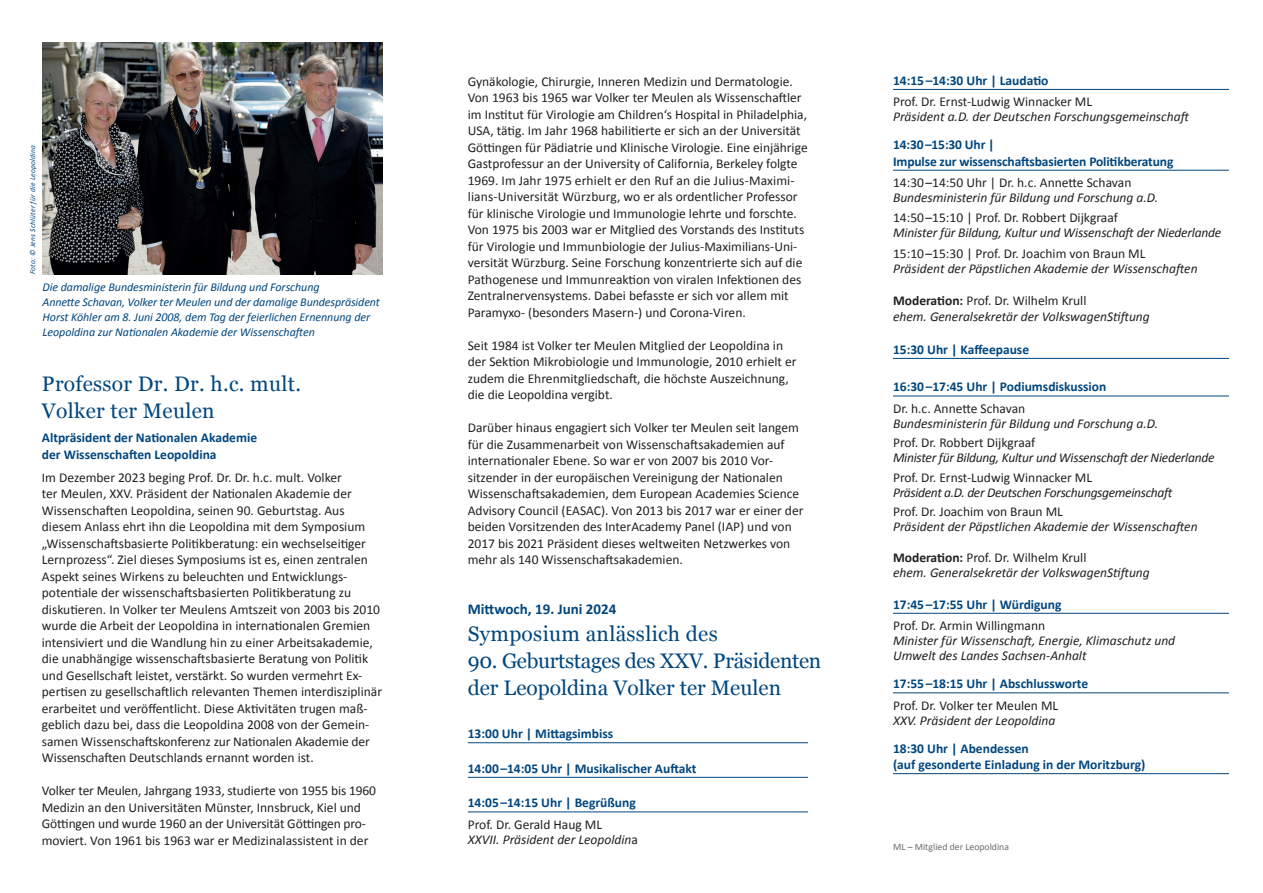
<style>
.page{position:relative;width:1263px;height:893px;background:#fff}
.page>*{position:absolute;margin:0;border:0;box-sizing:border-box;transform-origin:0 0}
.t1{font:21px/27px "Georgia";color:#00467e}
.t2{font:700 15px "Calibri";color:#00467e}
.t3{font:13.5px/16.5px "Calibri";color:#231f20}
.t4{font:italic 13.5px/15px "Calibri";color:#231f20}
.t5{font:700 13.5px/16.2px "Calibri";color:#00467e}
.t6{font:italic 13.5px "Calibri";letter-spacing:-.02em;color:#231f20}
.t7{font:italic 13.5px "Calibri";letter-spacing:-.025em;color:#231f20}
.t8{font:italic 12px/15px "Calibri";letter-spacing:-.005em;color:#00467e}
.t9{font:9.75px "Calibri";color:#6c6d70}
.t10{font:italic 7.5px "Calibri";letter-spacing:.03em;color:#00467e}
.s1{font-style:normal}
.s2{font-weight:700;font-style:normal}
</style>
<div class="page">
<hr style="left:468px;top:742px;width:340px;height:1px;background:#00467e">
<hr style="left:468px;top:777px;width:340px;height:1px;background:#00467e">
<hr style="left:468px;top:811px;width:340px;height:1px;background:#00467e">
<img style="left:43px;top:43px;width:340px;height:231px">
<hr style="left:893px;top:89px;width:336px;height:1px;background:#00467e">
<hr style="left:893px;top:170px;width:336px;height:1px;background:#00467e">
<hr style="left:893px;top:358px;width:336px;height:1px;background:#00467e">
<hr style="left:893px;top:396px;width:336px;height:1px;background:#00467e">
<hr style="left:893px;top:613px;width:336px;height:1px;background:#00467e">
<hr style="left:893px;top:692px;width:336px;height:1px;background:#00467e">
<hr style="left:893px;top:773px;width:336px;height:1px;background:#00467e">
<p class="t10" style="left:27px;top:274px;width:131px;rotate:-90deg">Foto: © Jens Schlüter für die Leopoldina</p>
<p class="t8" style="left:43px;top:279px;width:339px">Die damalige Bundesministerin für Bildung und Forschung<br>Annette Schavan, Volker ter Meulen und der damalige Bundespräsident Horst Köhler am 8. Juni 2008, dem Tag der feierlichen Ernennung der Leopoldina zur Nationalen Akademie der Wissenschaften</p>
<h1 class="t1" style="left:42px;top:370px;width:261px">Professor Dr. Dr. h.c. mult.<br>Volker ter Meulen</h1>
<p class="t5" style="left:42px;top:429px;width:217px">Altpräsident der Nationalen Akademie der Wissenschaften Leopoldina</p>
<p class="t3" style="left:42px;top:468px;width:342px">Im Dezember 2023 beging Prof. Dr. Dr. h.c. mult. Volker<br>ter Meulen, XXV. Präsident der Nationalen Akademie der Wissenschaften Leopoldina, seinen 90. Geburtstag. Aus diesem Anlass ehrt ihn die Leopoldina mit dem Symposium „Wissenschaftsbasierte Politikberatung: ein wechselseitiger Lernprozess“. Ziel dieses Symposiums ist es, einen zentralen Aspekt seines Wirkens zu beleuchten und Entwicklungs&shy;potentiale der wissenschaftsbasierten Politikberatung zu diskutieren. In Volker ter Meulens Amtszeit von 2003 bis 2010 wurde die Arbeit der Leopoldina in internationalen Gremien intensiviert und die Wandlung hin zu einer Arbeitsakademie, die unabhängige wissenschaftsbasierte Beratung von Politik und Gesellschaft leistet, verstärkt. So wurden vermehrt Ex&shy;pertisen zu gesellschaftlich relevanten Themen interdisziplinär erarbeitet und veröffentlicht. Diese Aktivitäten trugen maß&shy;geblich dazu bei, dass die Leopoldina 2008 von der Gemein&shy;samen Wissenschaftskonferenz zur Nationalen Akademie der Wissenschaften Deutschlands ernannt worden ist.</p>
<p class="t3" style="left:42px;top:782px;width:336px">Volker ter Meulen, Jahrgang 1933, studierte von 1955 bis 1960<br>Medizin an den Universitäten Münster, Innsbruck, Kiel und Göttingen und wurde 1960 an der Universität Göttingen pro&shy;moviert. Von 1961 bis 1963 war er Medizinalassistent in der</p>
<p class="t3" style="left:468px;top:72px;width:341px">Gynäkologie, Chirurgie, Inneren Medizin und Dermatologie.<br>Von 1963 bis 1965 war Volker ter Meulen als Wissenschaftler im Institut für Virologie am Children‘s Hospital in Philadelphia, USA, tätig. Im Jahr 1968 habilitierte er sich an der Universität Göttingen für Pädiatrie und Klinische Virologie. Eine einjährige Gastprofessur an der University of California, Berkeley folgte 1969. Im Jahr 1975 erhielt er den Ruf an die Julius-Maximi&shy;lians-Universität Würzburg, wo er als ordentlicher Professor für klinische Virologie und Immunologie lehrte und forschte.<br>Von 1975 bis 2003 war er Mitglied des Vorstands des Instituts für Virologie und Immunbiologie der Julius-Maximilians-Uni&shy;versität Würzburg. Seine Forschung konzentrierte sich auf die Pathogenese und Immunreaktion von viralen Infektionen des Zentralnervensystems. Dabei befasste er sich vor allem mit Paramyxo- (besonders Masern-) und Corona-Viren.</p>
<p class="t3" style="left:468px;top:336px;width:330px">Seit 1984 ist Volker ter Meulen Mitglied der Leopoldina in der Sektion Mikrobiologie und Immunologie, 2010 erhielt er zudem die Ehrenmitgliedschaft, die höchste Auszeichnung, die die Leopoldina vergibt.</p>
<p class="t3" style="left:468px;top:419px;width:337px">Darüber hinaus engagiert sich Volker ter Meulen seit langem für die Zusammenarbeit von Wissenschaftsakademien auf internationaler Ebene. So war er von 2007 bis 2010 Vor&shy;sitzender in der europäischen Vereinigung der Nationalen Wissenschaftsakademien, dem European Academies Science Advisory Council (EASAC). Von 2013 bis 2017 war er einer der beiden Vorsitzenden des InterAcademy Panel (IAP) und von 2017 bis 2021 Präsident dieses weltweiten Netzwerkes von mehr als 140 Wissenschaftsakademien.</p>
<p class="t2" style="left:468px;top:598px;width:150px">Mittwoch, 19. Juni 2024</p>
<h1 class="t1" style="left:468px;top:619px;width:252px">Symposium anlässlich des</h1>
<h1 class="t1" style="left:468px;top:646px;width:355px">90. Geburtstages des XXV. Präsidenten der Leopoldina Volker ter Meulen</h1>
<p class="t5" style="left:468px;top:725px;width:147px">13:00 Uhr | Mittagsimbiss</p>
<p class="t5" style="left:468px;top:760px;width:230px">14:00 –14:05 Uhr | Musikalischer Auftakt</p>
<p class="t5" style="left:468px;top:794px;width:169px">14:05 –14:15 Uhr | Begrüßung</p>
<p class="t4" style="left:468px;top:816px;width:172px"><span class="s1">Prof. Dr. Gerald Haug ML<br></span>XXVII. Präsident der Leopoldin<span class="s1">a</span></p>
<p class="t5" style="left:893px;top:72px;width:157px">14:15 –14:30 Uhr | Laudatio</p>
<p class="t3" style="left:893px;top:93px;width:201px">Prof. Dr. Ernst-Ludwig Winnacker ML</p>
<p class="t4" style="left:893px;top:109px;width:299px">Präsident a.D. der Deutschen Forschungsgemeinschaft</p>
<p class="t5" style="left:893px;top:136px;width:282px">14:30 –15:30 Uhr |<br>Impulse zur wissenschaftsbasierten Politikberatung</p>
<p class="t3" style="left:893px;top:174px;width:240px">14:30–14:50 Uhr | Dr. h.c. Annette Schavan</p>
<p class="t4" style="left:893px;top:189px;width:267px">Bundesministerin für Bildung und Forschung a.D.</p>
<p class="t3" style="left:893px;top:209px;width:226px">14:50–15:10 | Prof. Dr. Robbert Dijkgraaf</p>
<p class="t4" style="left:893px;top:225px;width:330px">Minister für Bildung, Kultur und Wissenschaft der Niederlande</p>
<p class="t3" style="left:893px;top:245px;width:254px">15:10–15:30 | Prof. Dr. Joachim von Braun ML</p>
<p class="t4" style="left:893px;top:260px;width:306px">Präsident der Päpstlichen Akademie der Wissenschaften</p>
<p class="t4" style="left:893px;top:292px;width:258px;line-height:16.2px"><span class="s2">Moderation:</span> <span class="s1">Prof. Dr. Wilhelm Krull<br></span>ehem. Generalsekretär der VolkswagenStiftung</p>
<p class="t5" style="left:893px;top:341px;width:138px">15:30 Uhr | Kaffeepause</p>
<p class="t5" style="left:893px;top:378px;width:215px">16:30 –17:45 Uhr | Podiumsdiskussion</p>
<p class="t3" style="left:893px;top:400px;width:134px">Dr. h.c. Annette Schavan</p>
<p class="t4" style="left:893px;top:415px;width:267px">Bundesministerin für Bildung und Forschung a.D.</p>
<p class="t3" style="left:893px;top:434px;width:144px">Prof. Dr. Robbert Dijkgraaf</p>
<p class="t6" style="left:893px;top:448px;width:323px">Minister für Bildung, Kultur und Wissenschaft der Niederlande</p>
<p class="t3" style="left:893px;top:469px;width:201px">Prof. Dr. Ernst-Ludwig Winnacker ML</p>
<p class="t7" style="left:893px;top:483px;width:282px">Präsident a.D. der Deutschen Forschungsgemeinschaft</p>
<p class="t3" style="left:893px;top:503px;width:171px">Prof. Dr. Joachim von Braun ML</p>
<p class="t4" style="left:893px;top:519px;width:306px">Präsident der Päpstlichen Akademie der Wissenschaften</p>
<p class="t4" style="left:893px;top:550px;width:258px"><span class="s2">Moderation:</span> <span class="s1">Prof. Dr. Wilhelm Krull<br></span>ehem. Generalsekretär der VolkswagenStiftung</p>
<p class="t5" style="left:893px;top:596px;width:170px">17:45 –17:55 Uhr | Würdigung</p>
<p class="t3" style="left:893px;top:617px;width:154px">Prof. Dr. Armin Willingmann</p>
<p class="t4" style="left:893px;top:632px;width:284px">Minister für Wissenschaft, Energie, Klimaschutz und<br>Umwelt des Landes Sachsen-Anhalt</p>
<p class="t5" style="left:893px;top:675px;width:197px">17:55 –18:15 Uhr | Abschlussworte</p>
<p class="t3" style="left:893px;top:696px;width:167px">Prof. Dr. Volker ter Meulen ML</p>
<p class="t4" style="left:893px;top:712px;width:164px">XXV. Präsident der Leopoldina</p>
<p class="t5" style="left:893px;top:740px;width:254px">18:30 Uhr | Abendessen<br>(auf gesonderte Einladung in der Moritzburg)</p>
<p class="t9" style="left:893px;top:840px;width:118px">ML – Mitglied der Leopoldina</p>
</div>
